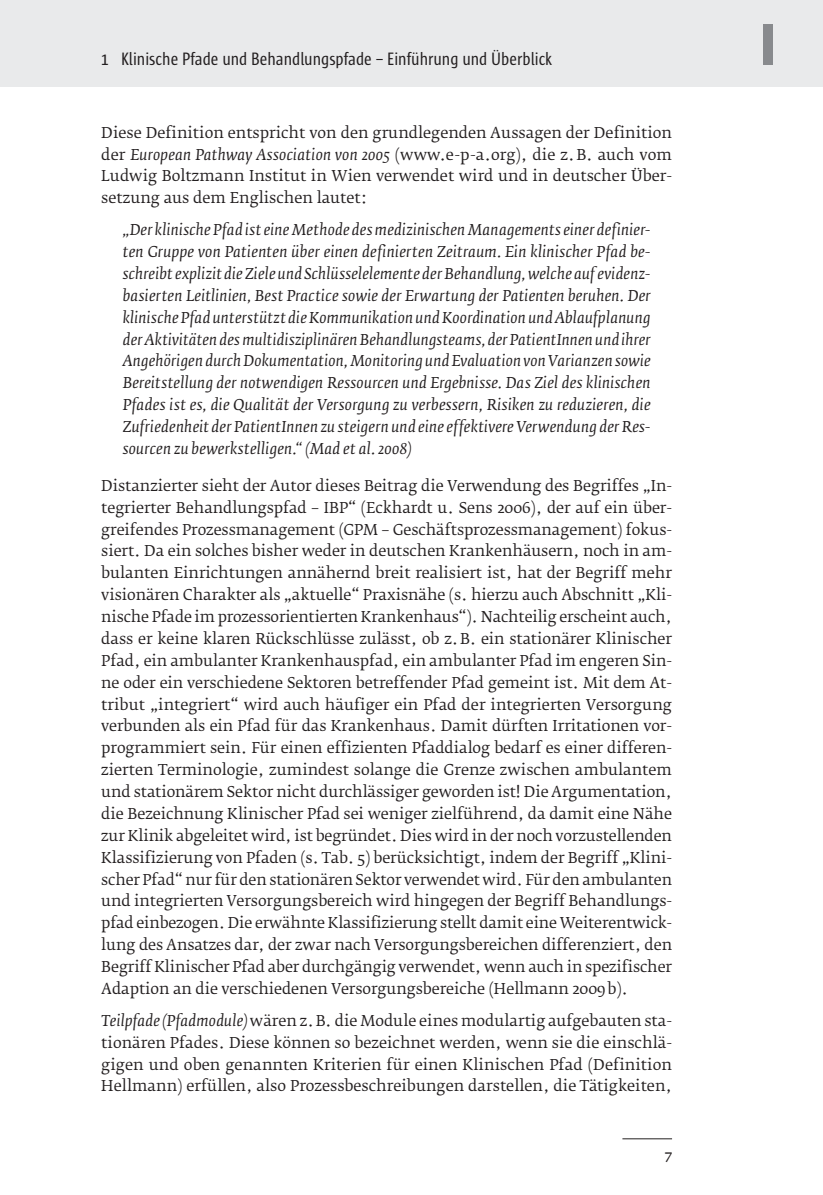
<style>
.page{position:relative;width:823px;height:1195px;background:#fff}
.page>*{position:absolute;margin:0;border:0;box-sizing:border-box;transform-origin:0 0}
.t1{font:800 59.5px "Sun Cd";color:#888a8d}
.t2{font:18.38px "Sun Cd";color:#231f20}
.t3{font:15.75px "Fedra Serif B Pro";color:#231f20}
.t4{font:14.88px/21.9px "Fedra Serif B Pro";color:#231f20;text-align:justify}
.t5{font:italic 14.88px/21.9px "Fedra Serif B Pro";letter-spacing:.025em;color:#231f20;text-align:justify}
.s1{font-style:italic}
</style>
<div class="page">
<hr style="left:0;top:0;width:2px;height:86px;background:#e9eaeb">
<hr style="left:622px;top:1138px;width:50px;height:1px;background:#231f20">
<div style="left:2px;top:0;width:821px;height:86px;background:#e9eaeb"></div>
<p class="t2" style="left:101px;top:52px;width:452px">1 Klinische Pfade und Behandlungspfade – Einführung und Überblick</p>
<p class="t4" style="left:101px;top:122px;width:572px">Diese Definition entspricht von den grundlegenden Aussagen der Definition der <span class="s1">European Pathway Association von 2005</span> (www.e-p-a.org), die z. B. auch vom Ludwig Boltzmann Institut in Wien verwendet wird und in deutscher Über&shy;setzung aus dem Englischen lautet:</p>
<p class="t5" style="left:123px;top:220px;width:529px">„Der klinische Pfad ist eine Methode des medizinischen Managements einer definier&shy;ten Gruppe von Patienten über einen definierten Zeitraum. Ein klinischer Pfad be&shy;schreibt explizit die Ziele und Schlüsselelemente der Behandlung, welche auf evidenz&shy;basierten Leitlinien, Best Practice sowie der Erwartung der Patienten beruhen. Der klinische Pfad unterstützt die Kommunikation und Koordination und Ablaufplanung der Aktivitäten des multidisziplinären Behandlungsteams, der PatientInnen und ihrer Angehörigen durch Dokumentation, Monitoring und Evaluation von Varianzen sowie Bereitstellung der notwendigen Ressourcen und Ergebnisse. Das Ziel des klinischen Pfades ist es, die Qualität der Versorgung zu verbessern, Risiken zu reduzieren, die Zufriedenheit der PatientInnen zu steigern und eine effektivere Verwendung der Res&shy;sourcen zu bewerkstelligen.“ (Mad et al. 2008)</p>
<p class="t4" style="left:101px;top:475px;width:572px">Distanzierter sieht der Autor dieses Beitrag die Verwendung des Begriffes „In&shy;tegrierter Behandlungspfad – IBP “ (Eckhardt u. Sens 2006), der auf ein über&shy;greifendes Prozessmanagement (GPM – Geschäftsprozessmanagement) fokus&shy;siert. Da ein solches bisher weder in deutschen Krankenhäusern, noch in am&shy;bulanten Einrichtungen annähernd breit realisiert ist, hat der Begriff mehr visionären Charakter als „aktuelle“ Praxisnähe (s. hierzu auch Abschnitt „Kli&shy;nische Pfade im prozessorientierten Krankenhaus“). Nachteilig erscheint auch, dass er keine klaren Rückschlüsse zulässt, ob z. B. ein stationärer Klinischer Pfad, ein ambulanter Krankenhauspfad, ein ambulanter Pfad im engeren Sin&shy;ne oder ein verschiedene Sektoren betreffender Pfad gemeint ist. Mit dem At&shy;tribut „integriert“ wird auch häufiger ein Pfad der integrierten Versorgung verbunden als ein Pfad für das Krankenhaus. Damit dürften Irritationen vor&shy;programmiert sein. Für einen effizienten Pfaddialog bedarf es einer differen&shy;zierten Terminologie, zumindest solange die Grenze zwischen ambulantem und stationärem Sektor nicht durchlässiger geworden ist! Die Argumentation, die Bezeichnung Klinischer Pfad sei weniger zielführend, da damit eine Nähe zur Klinik abgeleitet wird, ist begründet. Dies wird in der noch vorzustellenden Klassifizierung von Pfaden (s. Tab. 5) berücksichtigt, indem der Begriff „Klini&shy;scher Pfad“ nur für den stationären Sektor verwendet wird. Für den ambulanten und integrierten Versorgungsbereich wird hingegen der Begriff Behandlungs&shy;pfad einbezogen. Die erwähnte Klassifizierung stellt damit eine Weiterentwick&shy;lung des Ansatzes dar, der zwar nach Versorgungsbereichen differenziert, den Begriff Klinischer Pfad aber durchgängig verwendet, wenn auch in spezifischer Adaption an die verschiedenen Versorgungsbereiche (Hellmann 2009 b).</p>
<p class="t4" style="left:101px;top:1010px;width:572px"><span class="s1">Teilpfade (Pfadmodule)</span> wären z. B. die Module eines modulartig aufgebauten sta&shy;tionären Pfades. Diese können so bezeichnet werden, wenn sie die einschlä&shy;gigen und oben genannten Kriterien für einen Klinischen Pfad (Definition Hellmann) erfüllen, also Prozessbeschreibungen darstellen, die Tätigkeiten,</p>
<p class="t3" style="left:664px;top:1147px;width:9px">7</p>
<h1 class="t1" style="left:760px;top:24px;width:17px">I</h1>
</div>
